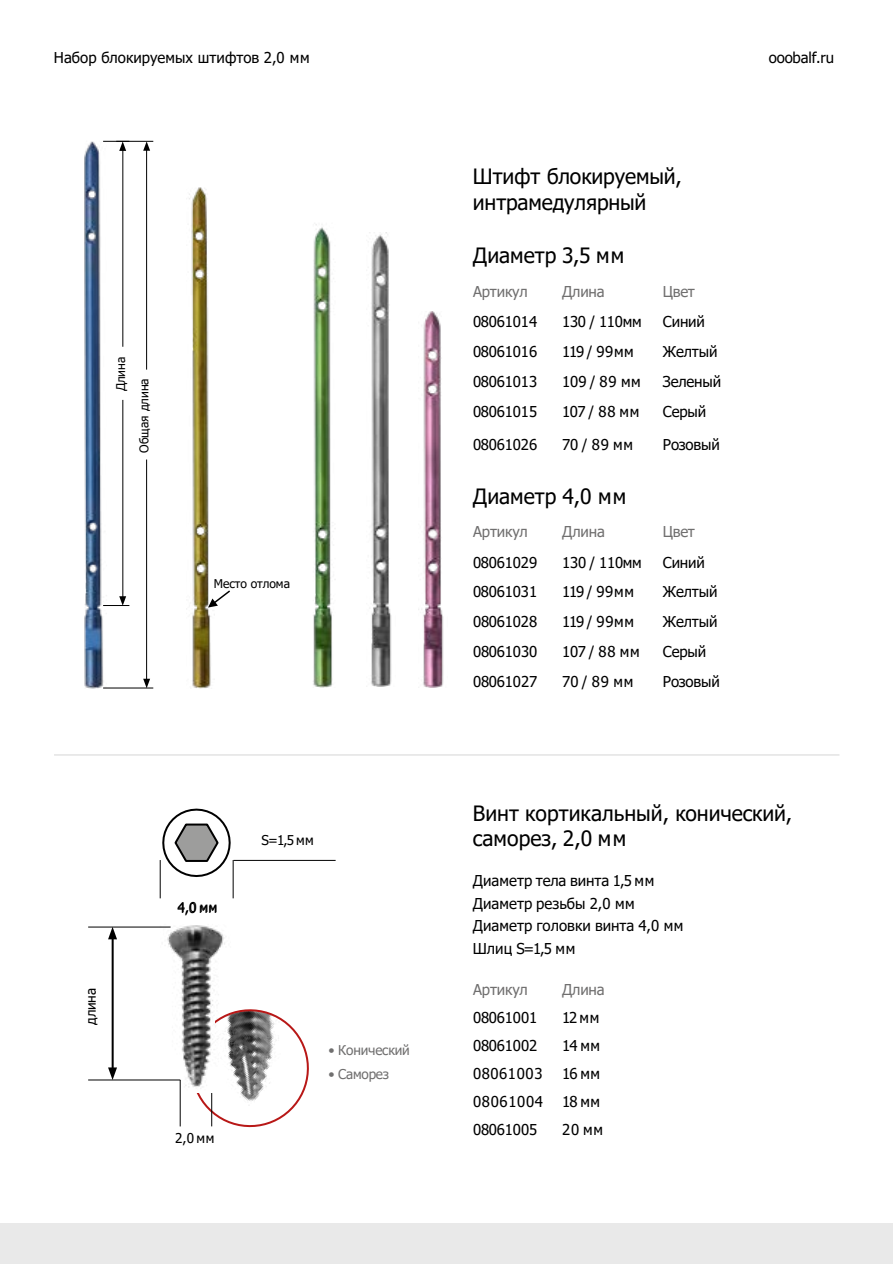
<style>
.page{position:relative;width:893px;height:1264px;background:#fff}
.page>*{position:absolute;margin:0;border:0;box-sizing:border-box;transform-origin:0 0}
.t1{font:21px/25.2px "Tahoma";letter-spacing:-.005em;color:#000}
.t2{font:15px/22.5px "Tahoma";letter-spacing:-.005em;color:#000}
.t3{font:15px "Tahoma";letter-spacing:-.01em;color:#706f6f}
.t4{font:15px "Tahoma";letter-spacing:.045em;color:#000}
.t5{font:13.5px "Tahoma";letter-spacing:-.01em;color:#000}
.t6{font:13.5px "Tahoma";letter-spacing:-.015em;color:#706f6f}
.t7{font:12px "Tahoma";letter-spacing:-.005em;color:#000}
</style>
<div class="page">
<div style="left:0;top:1222px;width:892px;height:41px;background:#e9e9e9"></div>
<hr style="left:892px;top:1222px;width:1px;height:41px;background:#e9e9e9">
<img style="left:421px;top:311px;width:23px;height:376px">
<img style="left:369px;top:232px;width:23px;height:454px">
<img style="left:313px;top:224px;width:23px;height:463px">
<img style="left:189px;top:187px;width:26px;height:501px">
<img style="left:84px;top:140px;width:25px;height:548px">
<svg style="left:103px;top:596px;width:26px;height:10px"></svg>
<hr style="left:122px;top:148px;width:1px;height:198px;background:#000">
<svg style="left:119px;top:142px;width:8px;height:9px"></svg>
<svg style="left:143px;top:678px;width:7px;height:9px"></svg>
<hr style="left:103px;top:687px;width:50px;height:1px;background:#000">
<svg style="left:143px;top:142px;width:7px;height:9px"></svg>
<hr style="left:103px;top:141px;width:50px;height:1px;background:#000">
<hr style="left:122px;top:400px;width:1px;height:198px;background:#000">
<hr style="left:146px;top:459px;width:1px;height:222px;background:#000">
<hr style="left:146px;top:148px;width:1px;height:221px;background:#000">
<svg style="left:199px;top:1009px;width:110px;height:118px"></svg>
<hr style="left:211px;top:1091px;width:1px;height:35px;background:#000">
<hr style="left:180px;top:1079px;width:1px;height:47px;background:#000">
<hr style="left:88px;top:1079px;width:92px;height:1px;background:#000">
<svg style="left:108px;top:1067px;width:9px;height:12px"></svg>
<hr style="left:88px;top:926px;width:82px;height:1px;background:#000">
<svg style="left:108px;top:926px;width:9px;height:13px"></svg>
<hr style="left:233px;top:860px;width:102px;height:1px;background:#000">
<svg style="left:162px;top:808px;width:69px;height:69px"></svg>
<hr style="left:160px;top:859px;width:1px;height:39px;background:#000">
<hr style="left:233px;top:859px;width:1px;height:39px;background:#000">
<hr style="left:112px;top:935px;width:2px;height:135px;background:#000">
<img style="left:148px;top:925px;width:92px;height:172px">
<hr style="left:54px;top:754px;width:785px;height:1px;background:#e3e3e3">
<svg style="left:208px;top:588px;width:22px;height:19px"></svg>
<p class="t2" style="left:54px;top:47px;width:257px">Набор блокируемых штифтов 2,0 мм</p>
<p class="t2" style="left:768px;top:47px;width:67px">ooobalf.ru</p>
<p class="t7" style="left:113px;top:391px;width:36px;rotate:-90deg">Длина</p>
<p class="t7" style="left:136px;top:452px;width:76px;rotate:-90deg">Общая длина</p>
<p class="t7" style="left:214px;top:575px;width:78px">Место отлома</p>
<p class="t5" style="left:82px;top:1024px;width:38px;rotate:-90deg">длина</p>
<p class="t5" style="left:177px;top:899px;width:41px">4,0 мм</p>
<p class="t5" style="left:261px;top:830px;width:54px">S=1,5 мм</p>
<p class="t5" style="left:175px;top:1129px;width:41px">2,0 мм</p>
<p class="t6" style="left:328px;top:1040px;width:83px">• Конический</p>
<p class="t6" style="left:328px;top:1064px;width:62px">• Саморез</p>
<p class="t1" style="left:473px;top:165px;width:210px">Штифт блокируемый, интрамедулярный</p>
<p class="t1" style="left:473px;top:244px;width:153px">Диаметр 3,5 мм</p>
<p class="t3" style="left:473px;top:281px;width:56px">Артикул</p>
<p class="t3" style="left:562px;top:281px;width:44px">Длина</p>
<p class="t3" style="left:663px;top:281px;width:34px">Цвет</p>
<p class="t2" style="left:473px;top:311px;width:66px">08061014</p>
<p class="t2" style="left:562px;top:311px;width:81px">130 / 110мм</p>
<p class="t2" style="left:663px;top:311px;width:44px">Синий</p>
<p class="t2" style="left:473px;top:341px;width:66px">08061016</p>
<p class="t2" style="left:562px;top:341px;width:73px">119 / 99мм</p>
<p class="t2" style="left:663px;top:341px;width:56px">Желтый</p>
<p class="t2" style="left:473px;top:371px;width:66px">08061013</p>
<p class="t2" style="left:562px;top:371px;width:80px">109 / 89 мм</p>
<p class="t2" style="left:663px;top:371px;width:60px">Зеленый</p>
<p class="t2" style="left:473px;top:400px;width:66px">08061015</p>
<p class="t2" style="left:562px;top:400px;width:79px">107 / 88 мм</p>
<p class="t2" style="left:663px;top:400px;width:45px">Серый</p>
<p class="t2" style="left:473px;top:434px;width:66px">08061026</p>
<p class="t2" style="left:562px;top:434px;width:72px">70/ 89 мм</p>
<p class="t2" style="left:663px;top:434px;width:59px">Розовый</p>
<p class="t1" style="left:473px;top:484px;width:155px">Диаметр 4,0 мм</p>
<p class="t3" style="left:473px;top:521px;width:56px">Артикул</p>
<p class="t3" style="left:562px;top:521px;width:44px">Длина</p>
<p class="t3" style="left:662px;top:521px;width:34px">Цвет</p>
<p class="t2" style="left:473px;top:551px;width:66px">08061029</p>
<p class="t2" style="left:562px;top:551px;width:81px">130 / 110мм</p>
<p class="t2" style="left:662px;top:551px;width:44px">Синий</p>
<p class="t2" style="left:473px;top:581px;width:66px">08061031</p>
<p class="t2" style="left:562px;top:581px;width:73px">119 / 99мм</p>
<p class="t2" style="left:662px;top:581px;width:56px">Желтый</p>
<p class="t2" style="left:473px;top:611px;width:66px">08061028</p>
<p class="t2" style="left:562px;top:611px;width:73px">119 / 99мм</p>
<p class="t2" style="left:663px;top:611px;width:56px">Желтый</p>
<p class="t2" style="left:473px;top:641px;width:66px">08061030</p>
<p class="t2" style="left:562px;top:641px;width:79px">107 / 88 мм</p>
<p class="t2" style="left:663px;top:641px;width:45px">Серый</p>
<p class="t2" style="left:473px;top:670px;width:66px">08061027</p>
<p class="t2" style="left:562px;top:670px;width:72px">70/ 89 мм</p>
<p class="t2" style="left:663px;top:670px;width:59px">Розовый</p>
<p class="t1" style="left:473px;top:802px;width:321px">Винт кортикальный, конический, саморез, 2,0 мм</p>
<p class="t2" style="left:473px;top:870px;width:212px">Диаметр тела винта 1,5 мм<br>Диаметр резьбы 2,0 мм<br>Диаметр головки винта 4,0 мм<br>Шлиц S=1,5 мм</p>
<p class="t3" style="left:473px;top:979px;width:56px">Артикул</p>
<p class="t3" style="left:562px;top:979px;width:44px">Длина</p>
<p class="t2" style="left:473px;top:1006px;width:66px">08061001</p>
<p class="t2" style="left:562px;top:1006px;width:39px">12мм</p>
<p class="t2" style="left:473px;top:1034px;width:66px">08061002</p>
<p class="t2" style="left:562px;top:1034px;width:39px">14 мм</p>
<p class="t4" style="left:473px;top:1063px;width:71px">08061003</p>
<p class="t2" style="left:562px;top:1062px;width:39px">16 мм</p>
<p class="t4" style="left:473px;top:1091px;width:71px">08061004</p>
<p class="t2" style="left:562px;top:1090px;width:39px">18 мм</p>
<p class="t2" style="left:473px;top:1118px;width:66px">08061005</p>
<p class="t2" style="left:562px;top:1118px;width:42px">20 мм</p>
</div>
